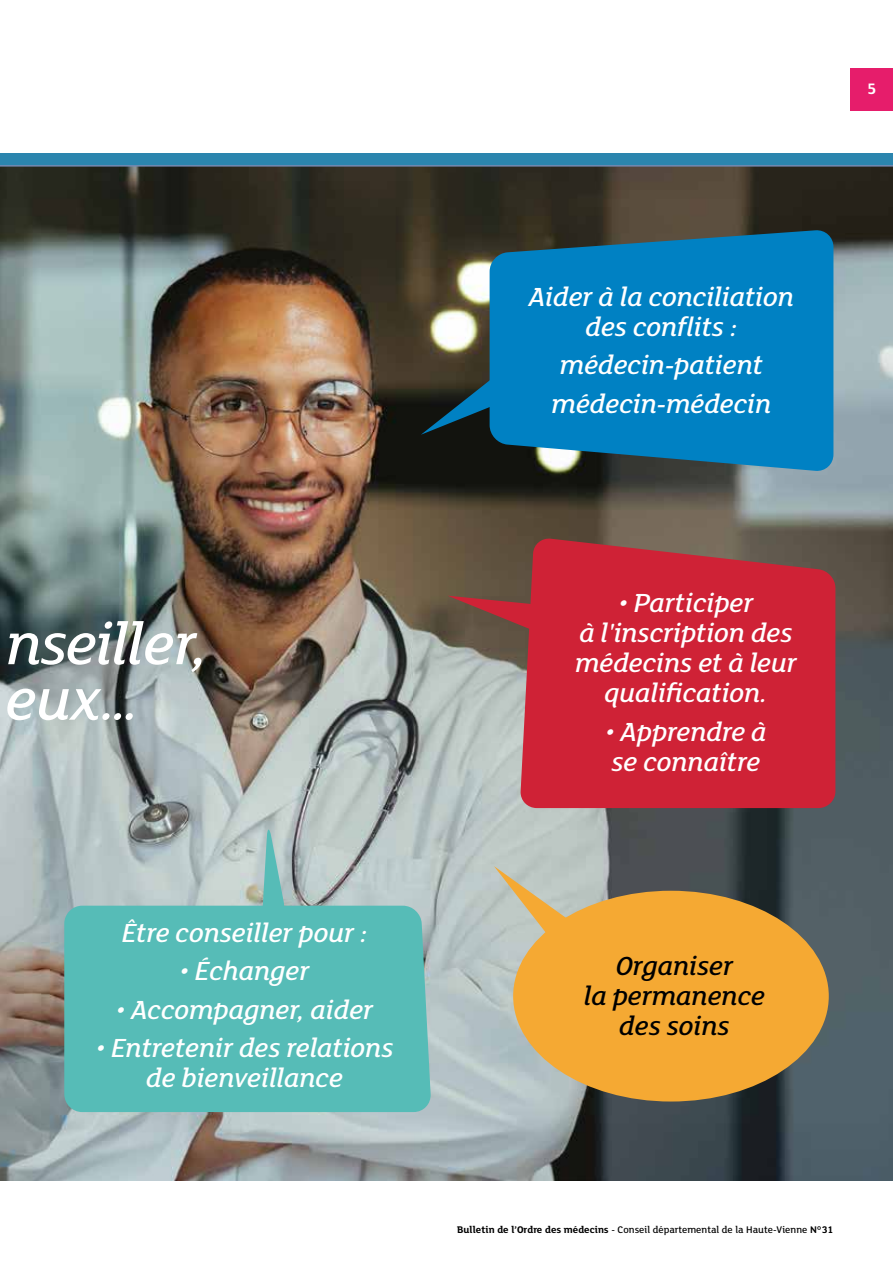
<style>
.page{position:relative;width:893px;height:1263px;background:#fff}
.page>*{position:absolute;margin:0;border:0;box-sizing:border-box;transform-origin:0 0}
.t1{font:italic 500 63px/55.5px "FS Lola";letter-spacing:-.02em;color:#fff}
.t2{font:italic 500 28.5px/30px "FS Lola";color:#fff;text-align:center}
.t3{font:italic 500 28.5px/30px "FS Lola";color:#000;text-align:center}
.t4{font:700 16.5px "FS Lola";color:#fff}
.t5{font:500 10.5px "FS Lola";color:#000}
.s1{font-weight:700}
</style>
<div class="page">
<div style="left:850px;top:68px;width:43px;height:43px;background:#e61d6b"></div>
<img style="left:0;top:167px;width:893px;height:1013px">
<div style="left:0;top:153px;width:893px;height:13px;background:#2b85ae"></div>
<hr style="left:0;top:165px;width:893px;height:2px;background:#7489b1">
<div style="left:64px;top:906px;width:367px;height:206px;background:#56bcb7"></div>
<svg style="left:490px;top:230px;width:343px;height:242px;background:#077ab3"></svg>
<svg style="left:520px;top:538px;width:315px;height:270px;background:#c72637"></svg>
<svg style="left:448px;top:596px;width:90px;height:36px;background:#8d3e3c"></svg>
<svg style="left:421px;top:379px;width:89px;height:56px;background:#11465c"></svg>
<svg style="left:494px;top:866px;width:73px;height:76px;background:#c7c1a6"></svg>
<div style="left:513px;top:891px;width:316px;height:210px;background:#f5a933;border-radius:50%"></div>
<svg style="left:263px;top:827px;width:22px;height:90px;background:#80c2be"></svg>
<p class="t4" style="left:867px;top:77px;width:11px">5</p>
<p class="t2" style="left:529px;top:280px;width:266px">Aider à la conciliation des conflits :</p>
<p class="t2" style="left:552px;top:344px;width:221px;line-height:38.5px;text-align:left">médecin-patient médecin-médecin</p>
<h1 class="t1" style="left:6px;top:613px;width:204px">nseiller, eux…</h1>
<p class="t2" style="left:122px;top:916px;width:247px">Être conseiller pour :</p>
<p class="t2" style="left:180px;top:955px;width:131px">• Échanger</p>
<p class="t2" style="left:116px;top:993px;width:259px">• Accompagner, aider</p>
<p class="t2" style="left:96px;top:1032px;width:299px">• Entretenir des relations de bienveillance</p>
<p class="t2" style="left:575px;top:587px;width:223px">• Participer<br>à l'inscription des médecins et à leur qualification.</p>
<p class="t2" style="left:605px;top:715px;width:163px;text-align:left">• Apprendre à se connaître</p>
<p class="t3" style="left:584px;top:949px;width:183px">Organiser<br>la permanence des soins</p>
<p class="t5" style="left:457px;top:1222px;width:378px"><span class="s1">Bulletin de l’Ordre des médecins</span> - Conseil départemental de la Haute-Vienne <span class="s1">N°31</span></p>
</div>
